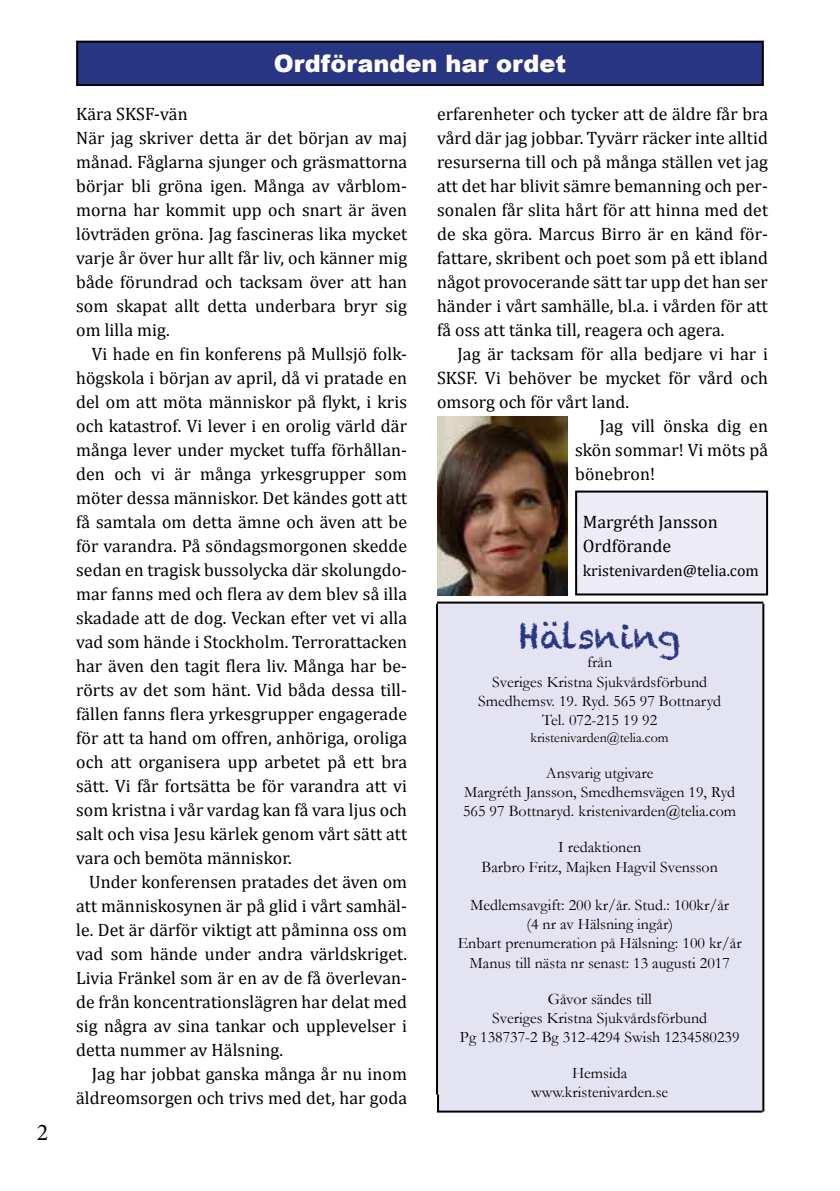
<style>
.page{position:relative;width:840px;height:1191px;background:#fff}
.page>*{position:absolute;margin:0;border:0;box-sizing:border-box;transform-origin:0 0}
.t1{font:34px "Chalkduster";color:#283583}
.t2{font:900 24px "Arial";color:#fff}
.t3{font:24px "Minion Pro";color:#000}
.t4{font:18px/24px "Cambria";letter-spacing:-.01em;color:#000;text-align:justify}
.t5{font:16px/19.2px "Garamond";color:#000;text-align:center}
.t6{font:16px "Cambria";color:#000}
.t7{font:14px "Garamond";color:#000}
</style>
<div class="page">
<div style="left:575px;top:491px;width:191px;height:103px;background:#edecf6"></div>
<div style="left:574px;top:490px;width:193px;height:105px;border:2px solid #000"></div>
<div style="left:77px;top:42px;width:685px;height:43px;background:#283583"></div>
<div style="left:76px;top:41px;width:687px;height:45px;border:2px solid #000"></div>
<div style="left:437px;top:603px;width:325px;height:508px;background:#e4e3f1"></div>
<hr style="left:437px;top:601px;width:326px;height:2px;background:#000">
<hr style="left:762px;top:603px;width:2px;height:508px;background:#000">
<hr style="left:437px;top:1110px;width:325px;height:2px;background:#000">
<hr style="left:436px;top:603px;width:2px;height:491px;background:#000">
<svg style="left:437px;top:1094px;width:2px;height:16px"></svg>
<img style="left:437px;top:416px;width:130px;height:179px">
<h2 class="t3" style="left:37px;top:1116px;width:13px">2</h2>
<h2 class="t2" style="left:273px;top:46px;width:294px">Ordföranden har ordet</h2>
<p class="t4" style="left:76px;top:102px;width:334px;text-align:left">Kära SKSF-vän<br>När jag skriver detta är det början av maj månad. Fåglarna sjunger och gräsmattorna börjar bli gröna igen. Många av vårblom&shy;morna har kommit upp och snart är även lövträden gröna. Jag fascineras lika mycket varje år över hur allt får liv, och känner mig både förundrad och tacksam över att han som skapat allt detta underbara bryr sig om lilla mig.</p>
<p class="t4" style="left:76px;top:342px;width:334px;text-indent:16px">Vi hade en fin konferens på Mullsjö folk&shy;högskola i början av april, då vi pratade en del om att möta människor på flykt, i kris och katastrof. Vi lever i en orolig värld där många lever under mycket tuffa förhållan&shy;den och vi är många yrkesgrupper som möter dessa människor. Det kändes gott att få samtala om detta ämne och även att be för varandra. På söndagsmorgonen skedde sedan en tragisk bussolycka där skolungdo&shy;mar fanns med och flera av dem blev så illa skadade att de dog. Veckan efter vet vi alla vad som hände i Stockholm. Terrorattacken har även den tagit flera liv. Många har be&shy;rörts av det som hänt. Vid båda dessa till&shy;fällen fanns flera yrkesgrupper engagerade för att ta hand om offren, anhöriga, oroliga och att organisera upp arbetet på ett bra sätt. Vi får fortsätta be för varandra att vi som kristna i vår vardag kan få vara ljus och salt och visa Jesu kärlek genom vårt sätt att vara och bemöta människor.</p>
<p class="t4" style="left:76px;top:870px;width:334px;text-indent:13px">Under konferensen pratades det även om att människosynen är på glid i vårt samhäl&shy;le. Det är därför viktigt att påminna oss om vad som hände under andra världskriget.<br>Livia Fränkel som är en av de få överlevan&shy;de från koncentrationslägren har delat med sig några av sina tankar och upplevelser i detta nummer av Hälsning.</p>
<p class="t4" style="left:76px;top:1062px;width:334px;text-align:right">Jag har jobbat ganska många år nu inom äldreomsorgen och trivs med det, har goda</p>
<p class="t4" style="left:437px;top:102px;width:334px">erfarenheter och tycker att de äldre får bra vård där jag jobbar. Tyvärr räcker inte alltid resurserna till och på många ställen vet jag att det har blivit sämre bemanning och per&shy;sonalen får slita hårt för att hinna med det de ska göra. Marcus Birro är en känd för&shy;fattare, skribent och poet som på ett ibland något provocerande sätt tar upp det han ser händer i vårt samhälle, bl.a. i vården för att få oss att tänka till, reagera och agera.</p>
<p class="t4" style="left:457px;top:342px;width:314px">Jag är tacksam för alla bedjare vi har i</p>
<p class="t4" style="left:437px;top:366px;width:334px">SKSF. Vi behöver be mycket för vård och</p>
<p class="t4" style="left:437px;top:390px;width:195px">omsorg och för vårt land.</p>
<p class="t4" style="left:599px;top:414px;width:171px">Jag vill önska dig en</p>
<p class="t4" style="left:575px;top:438px;width:196px">skön sommar! Vi möts på</p>
<p class="t4" style="left:575px;top:462px;width:83px">bönebron!</p>
<p class="t4" style="left:582px;top:510px;width:137px">Margréth Jansson<br>Ordförande</p>
<p class="t6" style="left:582px;top:561px;width:177px">kristenivarden@telia.com</p>
<h1 class="t1" style="left:518px;top:616px;width:163px">Hälsning</h1>
<p class="t5" style="left:478px;top:652px;width:244px">från<br>Sveriges Kristna Sjukvårdsförbund<br>Smedhemsv. 19. Ryd. 565 97 Bottnaryd<br>Tel. 072-215 19 92</p>
<p class="t7" style="left:530px;top:729px;width:139px">kristenivarden@telia.com</p>
<p class="t5" style="left:463px;top:763px;width:274px">Ansvarig utgivare<br>Margréth Jansson, Smedhemsvägen 19, Ryd<br>565 97 Bottnaryd. kristenivarden@telia.com</p>
<p class="t5" style="left:481px;top:837px;width:238px">I redaktionen<br>Barbro Fritz, Majken Hagvil Svensson</p>
<p class="t5" style="left:457px;top:895px;width:285px">Medlemsavgift: 200 kr/år. Stud.: 100kr/år<br>(4 nr av Hälsning ingår)<br>Enbart prenumeration på Hälsning: 100 kr/år Manus till nästa nr senast: 13 augusti 2017</p>
<p class="t5" style="left:459px;top:988px;width:281px">Gåvor sändes till<br>Sveriges Kristna Sjukvårdsförbund<br>Pg 138737-2 Bg 312-4294 Swish 1234580239</p>
<p class="t5" style="left:531px;top:1063px;width:138px">Hemsida www.kristenivarden.se</p>
</div>
